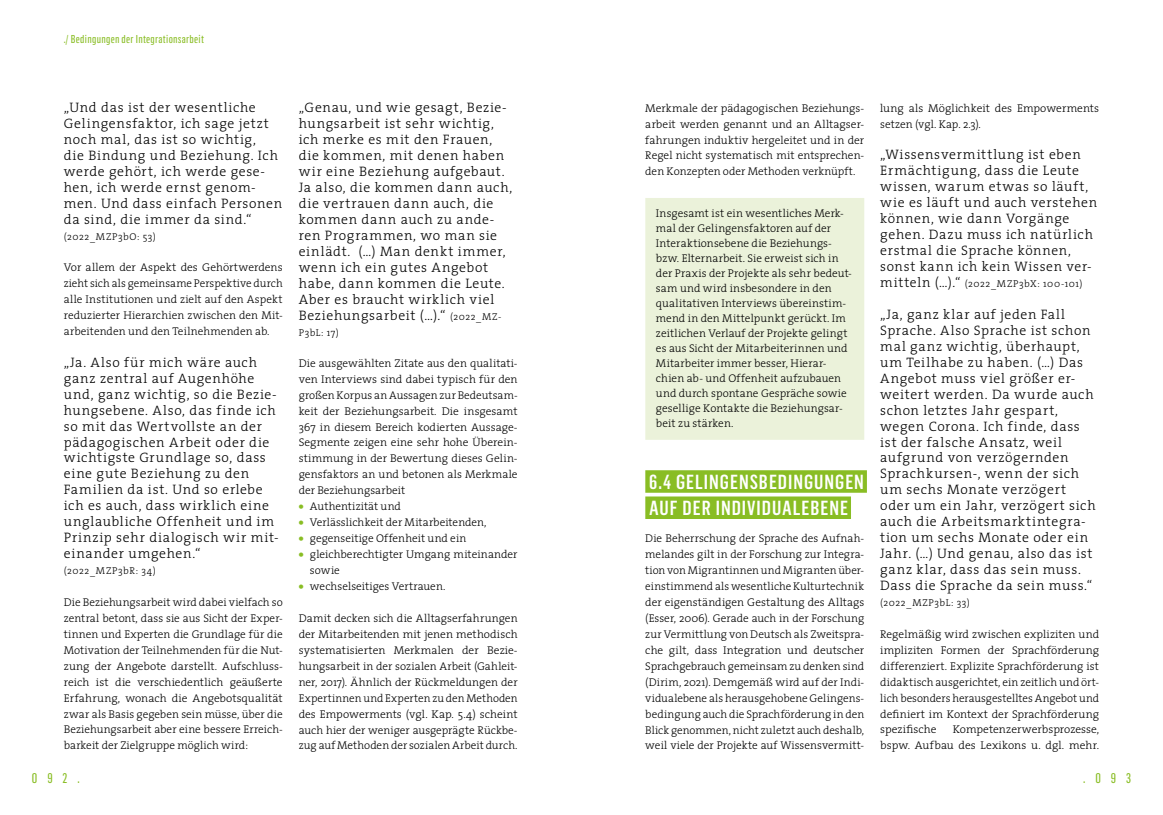
<style>
.page{position:relative;width:1163px;height:815px;background:#fff}
.page>*{position:absolute;margin:0;border:0;box-sizing:border-box;transform-origin:0 0}
.t1{font:500 20px/26.2px "Flama Condensed";letter-spacing:.05em;color:#fff}
.t2{font:300 13.75px/16px "The Serif";letter-spacing:.05em;color:#000}
.t3{font:13.75px "Flama Condensed Basic";letter-spacing:.72em;color:#89bd24}
.t4{font:300 11.25px/16px "The Serif";letter-spacing:.005em;color:#000;text-align:justify}
.t5{font:11.25px "Flama Condensed Basic";letter-spacing:.025em;color:#89bd24}
.t6{font:300 10px "The Serif";letter-spacing:.05em;color:#000}
.s1{font-size:10px}
.s2{font-weight:900;color:#89bd24}
.s3{font-size:13.75px}
</style>
<div class="page">
<div style="left:645px;top:470px;width:221px;height:23px;background:#89bd24"></div>
<div style="left:645px;top:496px;width:205px;height:23px;background:#89bd24"></div>
<div style="left:645px;top:198px;width:219px;height:242px;background:#ebf2da"></div>
<p class="t5" style="left:64px;top:32px;width:142px">./ Bedingungen der Integrationsarbeit</p>
<p class="t2" style="left:64px;top:100px;width:220px">„Und das ist der wesentliche<br>Gelingensfaktor, ich sage jetzt noch mal, das ist so wichtig,<br>die Bindung und Beziehung. Ich werde gehört, ich werde gese&shy;hen, ich werde ernst genom&shy;men. Und dass einfach Personen da sind, die immer da sind.“</p>
<p class="t6" style="left:64px;top:230px;width:94px">(2022_MZP3bO: 53)</p>
<p class="t4" style="left:64px;top:259px;width:220px">Vor allem der Aspekt des Gehörtwerdens zieht sich als gemeinsame Perspektive durch alle Institutionen und zielt auf den Aspekt reduzierter Hierarchien zwischen den Mit&shy;arbeitenden und den Teilnehmenden ab.</p>
<p class="t2" style="left:64px;top:354px;width:216px">„Ja. Also für mich wäre auch ganz zentral auf Augenhöhe und, ganz wichtig, so die Bezie&shy;hungsebene. Also, das finde ich so mit das Wertvollste an der pädagogischen Arbeit oder die wichtigste Grundlage so, dass eine gute Beziehung zu den<br>Familien da ist. Und so erlebe ich es auch, dass wirklich eine unglaubliche Offenheit und im<br>Prinzip sehr dialogisch wir mit&shy;einander umgehen.“</p>
<p class="t6" style="left:64px;top:564px;width:94px">(2022_MZP3bR: 34)</p>
<p class="t4" style="left:64px;top:594px;width:220px">Die Beziehungsarbeit wird dabei vielfach so zentral betont, dass sie aus Sicht der Exper&shy;tinnen und Experten die Grundlage für die Motivation der Teilnehmenden für die Nut&shy;zung der Angebote darstellt. Aufschluss&shy;reich ist die verschiedentlich geäußerte Erfahrung, wonach die Angebotsqualität zwar als Basis gegeben sein müsse, über die Beziehungsarbeit aber eine bessere Erreich&shy;barkeit der Zielgruppe möglich wird:</p>
<p class="t2" style="left:299px;top:100px;width:215px">„Genau, und wie gesagt, Bezie&shy;hungsarbeit ist sehr wichtig, ich merke es mit den Frauen, die kommen, mit denen haben wir eine Beziehung aufgebaut.<br>Ja also, die kommen dann auch, die vertrauen dann auch, die kommen dann auch zu ande&shy;ren Programmen, wo man sie einlädt. (…) Man denkt immer, wenn ich ein gutes Angebot habe, dann kommen die Leute.<br>Aber es braucht wirklich viel<br>Beziehungsarbeit (…).“ <span class="s1">(2022_MZ-</span></p>
<p class="t6" style="left:299px;top:326px;width:42px">P3bL: 17)</p>
<p class="t4" style="left:299px;top:355px;width:220px">Die ausgewählten Zitate aus den qualitati&shy;ven Interviews sind dabei typisch für den großen Korpus an Aussagen zur Bedeutsam&shy;keit der Beziehungsarbeit. Die insgesamt 367 in diesem Bereich kodierten Aussage-Segmente zeigen eine sehr hohe Überein&shy;stimmung in der Bewertung dieses Gelin&shy;gensfaktors an und betonen als Merkmale der Beziehungsarbeit</p>
<p class="t4" style="left:299px;top:499px;width:104px"><span class="s2">•</span> Authentizität und</p>
<p class="t4" style="left:299px;top:514px;width:189px"><span class="s2">•</span> Verlässlichkeit der Mitarbeitenden,</p>
<p class="t4" style="left:299px;top:530px;width:169px"><span class="s2">•</span> gegenseitige Offenheit und ein</p>
<p class="t4" style="left:310px;top:546px;width:209px;text-indent:-11px"><span class="s2">•</span> gleichberechtigter Umgang miteinander sowie</p>
<p class="t4" style="left:299px;top:578px;width:148px"><span class="s2">•</span> wechselseitiges Vertrauen.</p>
<p class="t4" style="left:299px;top:610px;width:220px">Damit decken sich die Alltagserfahrungen der Mitarbeitenden mit jenen methodisch systematisierten Merkmalen der Bezie&shy;hungsarbeit in der sozialen Arbeit (Gahleit&shy;ner, 2017). Ähnlich der Rückmeldungen der Expertinnen und Experten zu den Methoden des Empowerments (vgl. Kap. 5.4) scheint auch hier der weniger ausgeprägte Rückbe&shy;zug auf Methoden der sozialen Arbeit durch.</p>
<p class="t4" style="left:645px;top:100px;width:220px">Merkmale der pädagogischen Beziehungs&shy;arbeit werden genannt und an Alltagser&shy;fahrungen induktiv hergeleitet und in der Regel nicht systematisch mit entsprechen&shy;den Konzepten oder Methoden verknüpft.</p>
<p class="t4" style="left:656px;top:206px;width:197px;line-height:15px;text-align:left">Insgesamt ist ein wesentliches Merk&shy;mal der Gelingensfaktoren auf der Interaktionsebene die Beziehungs&shy;bzw. Elternarbeit. Sie erweist sich in der Praxis der Projekte als sehr bedeut&shy;sam und wird insbesondere in den qualitativen Interviews übereinstim&shy;mend in den Mittelpunkt gerückt. Im zeitlichen Verlauf der Projekte gelingt es aus Sicht der Mitarbeiterinnen und Mitarbeiter immer besser, Hierar&shy;chien ab- und Offenheit aufzubauen und durch spontane Gespräche sowie gesellige Kontakte die Beziehungsar&shy;beit zu stärken.</p>
<h1 class="t1" style="left:649px;top:468px;width:216px">6.4 GELINGENSBEDINGUNGEN<br>AUF DER INDIVIDUALEBENE</h1>
<p class="t4" style="left:645px;top:530px;width:220px">Die Beherrschung der Sprache des Aufnah&shy;melandes gilt in der Forschung zur Integra&shy;tion von Migrantinnen und Migranten über&shy;einstimmend als wesentliche Kulturtechnik der eigenständigen Gestaltung des Alltags (Esser, 2006). Gerade auch in der Forschung zur Vermittlung von Deutsch als Zweitspra&shy;che gilt, dass Integration und deutscher Sprachgebrauch gemeinsam zu denken sind (Dirim, 2021). Demgemäß wird auf der Indi&shy;vidualebene als herausgehobene Gelingens&shy;bedingung auch die Sprachförderung in den Blick genommen, nicht zuletzt auch deshalb, weil viele der Projekte auf Wissensvermitt-</p>
<p class="t4" style="left:880px;top:100px;width:220px">lung als Möglichkeit des Empowerments setzen (vgl. Kap. 2.3).</p>
<p class="t2" style="left:880px;top:147px;width:218px">„Wissensvermittlung ist eben<br>Ermächtigung, dass die Leute wissen, warum etwas so läuft, wie es läuft und auch verstehen können, wie dann Vorgänge gehen. Dazu muss ich natürlich erstmal die Sprache können, sonst kann ich kein Wissen ver-</p>
<p class="t6" style="left:880px;top:277px;width:204px"><span class="s3">mitteln (…).“</span> (2022_MZP3bX: 100-101)</p>
<p class="t2" style="left:880px;top:306px;width:217px">„Ja, ganz klar auf jeden Fall<br>Sprache. Also Sprache ist schon mal ganz wichtig, überhaupt, um Teilhabe zu haben. (…) Das<br>Angebot muss viel größer er&shy;weitert werden. Da wurde auch schon letztes Jahr gespart, wegen Corona. Ich finde, dass ist der falsche Ansatz, weil aufgrund von verzögernden<br>Sprachkursen-, wenn der sich um sechs Monate verzögert oder um ein Jahr, verzögert sich auch die Arbeitsmarktintegra&shy;tion um sechs Monate oder ein<br>Jahr. (…) Und genau, also das ist ganz klar, dass das sein muss.<br>Dass die Sprache da sein muss.“</p>
<p class="t6" style="left:880px;top:596px;width:91px">(2022_MZP3bL: 33)</p>
<p class="t4" style="left:880px;top:626px;width:220px">Regelmäßig wird zwischen expliziten und impliziten Formen der Sprachförderung differenziert. Explizite Sprachförderung ist didaktisch ausgerichtet, ein zeitlich und ört&shy;lich besonders herausgestelltes Angebot und definiert im Kontext der Sprachförderung spezifische</p>
<p class="t4" style="left:880px;top:722px;width:220px;text-align:right">Kompetenzerwerbsprozesse,<br>bspw. Aufbau des Lexikons u. dgl. mehr.</p>
<p class="t3" style="left:32px;top:770px;width:49px">092.</p>
<p class="t3" style="left:1082px;top:770px;width:49px">.093</p>
</div>
